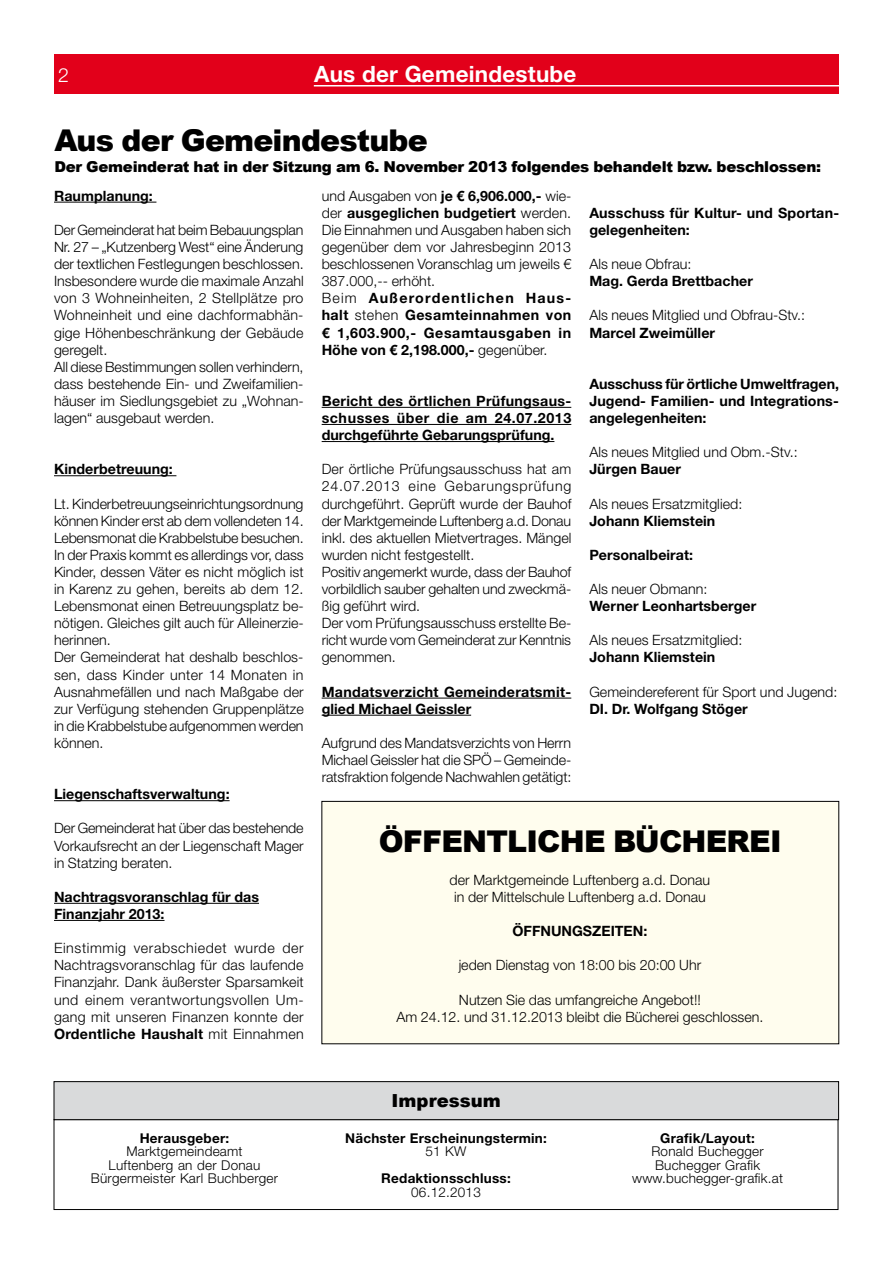
<style>
.page{position:relative;width:893px;height:1263px;background:#fff}
.page>*{position:absolute;margin:0;border:0;box-sizing:border-box;transform-origin:0 0}
.t1{font:900 30px "Arial";letter-spacing:-.025em;color:#000}
.t2{font:700 22.5px "Helvetica Neue LT Std";letter-spacing:.01em;color:#fff}
.t3{font:300 19.5px "Helvetica Neue LT Std";color:#fff}
.t4{font:900 18px "Arial";color:#000}
.t5{font:900 15px "Arial";letter-spacing:-.015em;color:#000}
.t6{font:300 14.25px/17.1px "Helvetica Neue LT Std";letter-spacing:.005em;color:#000}
.t7{font:700 14.25px/17.1px "Helvetica Neue LT Std";letter-spacing:.005em;color:#000}
.t8{font:300 13.5px/13.5px "Helvetica Neue LT Std";letter-spacing:.015em;color:#000;text-align:center}
.t9{font:700 13.5px "Helvetica Neue LT Std";letter-spacing:.015em;color:#000}
.s1{font-weight:700}
</style>
<div class="page">
<div style="left:54px;top:54px;width:785px;height:40px;background:#e2001a"></div>
<hr style="left:314px;top:85px;width:525px;height:1px;background:#fff">
<hr style="left:54px;top:202px;width:102px;height:1px;background:#000">
<hr style="left:54px;top:475px;width:122px;height:1px;background:#000">
<hr style="left:54px;top:800px;width:176px;height:1px;background:#000">
<hr style="left:54px;top:903px;width:205px;height:1px;background:#000">
<hr style="left:54px;top:920px;width:111px;height:1px;background:#000">
<hr style="left:322px;top:407px;width:249px;height:1px;background:#000">
<hr style="left:322px;top:424px;width:249px;height:1px;background:#000">
<hr style="left:322px;top:441px;width:232px;height:1px;background:#000">
<hr style="left:322px;top:698px;width:249px;height:1px;background:#000">
<hr style="left:322px;top:715px;width:149px;height:1px;background:#000">
<div style="left:322px;top:801px;width:517px;height:243px;background:#fffdee"></div>
<div style="left:322px;top:801px;width:517px;height:243px;border:1px solid #000"></div>
<div style="left:54px;top:1119px;width:784px;height:91px;border:1px solid #000"></div>
<div style="left:54px;top:1081px;width:785px;height:39px;background:#d9dadb"></div>
<div style="left:54px;top:1081px;width:785px;height:39px;border:1px solid #000"></div>
<h3 class="t3" style="left:58px;top:63px;width:12px">2</h3>
<h2 class="t2" style="left:314px;top:60px;width:264px">Aus der Gemeindestube</h2>
<h1 class="t1" style="left:54px;top:118px;width:375px">Aus der Gemeindestube</h1>
<p class="t5" style="left:54px;top:155px;width:768px">Der Gemeinderat hat in der Sitzung am 6. November 2013 folgendes behandelt bzw. beschlossen:</p>
<p class="t7" style="left:54px;top:187px;width:100px">Raumplanung:</p>
<p class="t6" style="left:54px;top:221px;width:251px">Der Gemeinderat hat beim Bebauungsplan Nr. 27 – „Kutzenberg West“ eine Änderung der textlichen Festlegungen beschlossen.<br>Insbesondere wurde die maximale Anzahl von 3 Wohneinheiten, 2 Stellplätze pro Wohneinheit und eine dachformabhän&shy;gige Höhenbeschränkung der Gebäude geregelt.<br>All diese Bestimmungen sollen verhindern, dass bestehende Ein- und Zweifamilien&shy;häuser im Siedlungsgebiet zu „Wohnan&shy;lagen“ ausgebaut werden.</p>
<p class="t7" style="left:54px;top:460px;width:120px">Kinderbetreuung:</p>
<p class="t6" style="left:54px;top:495px;width:251px">Lt. Kinderbetreuungseinrichtungsordnung können Kinder erst ab dem vollendeten 14.<br>Lebensmonat die Krabbelstube besuchen.<br>In der Praxis kommt es allerdings vor, dass Kinder, dessen Väter es nicht möglich ist in Karenz zu gehen, bereits ab dem 12.<br>Lebensmonat einen Betreuungsplatz be&shy;nötigen. Gleiches gilt auch für Alleinerzie&shy;herinnen.<br>Der Gemeinderat hat deshalb beschlos&shy;sen, dass Kinder unter 14 Monaten in Ausnahmefällen und nach Maßgabe der zur Verfügung stehenden Gruppenplätze in die Krabbelstube aufgenommen werden können.</p>
<p class="t6" style="left:322px;top:187px;width:251px">und Ausgaben von <span class="s1">je € 6,906.000,-</span> wie&shy;der <span class="s1">ausgeglichen budgetiert</span> werden.<br>Die Einnahmen und Ausgaben haben sich gegenüber dem vor Jahresbeginn 2013 beschlossenen Voranschlag um jeweils € 387.000,-- erhöht.<br>Beim <span class="s1">Außerordentlichen Haus&shy;halt</span> stehen <span class="s1">Gesamteinnahmen von € 1,603.900,- Gesamtausgaben in Höhe von € 2,198.000,-</span> gegenüber.</p>
<p class="t7" style="left:322px;top:392px;width:251px;text-align:justify">Bericht des örtlichen Prüfungsaus&shy;schusses über die am 24.07.2013 durchgeführte Gebarungsprüfung.</p>
<p class="t6" style="left:322px;top:460px;width:251px">Der örtliche Prüfungsausschuss hat am 24.07.2013 eine Gebarungsprüfung durchgeführt. Geprüft wurde der Bauhof der Marktgemeinde Luftenberg a.d. Donau inkl. des aktuellen Mietvertrages. Mängel wurden nicht festgestellt.<br>Positiv angemerkt wurde, dass der Bauhof vorbildlich sauber gehalten und zweckmä&shy;ßig geführt wird.<br>Der vom Prüfungsausschuss erstellte Be&shy;richt wurde vom Gemeinderat zur Kenntnis genommen.</p>
<p class="t7" style="left:322px;top:683px;width:251px">Mandatsverzicht Gemeinderatsmit&shy;glied Michael Geissler</p>
<p class="t6" style="left:322px;top:734px;width:251px;text-align:justify">Aufgrund des Mandatsverzichts von Herrn Michael Geissler hat die SPÖ – Gemeinde&shy;ratsfraktion folgende Nachwahlen getätigt:</p>
<p class="t7" style="left:589px;top:204px;width:251px">Ausschuss für Kultur- und Sportan&shy;gelegenheiten:</p>
<p class="t6" style="left:589px;top:255px;width:104px">Als neue Obfrau:</p>
<p class="t7" style="left:589px;top:272px;width:165px">Mag. Gerda Brettbacher</p>
<p class="t6" style="left:589px;top:306px;width:217px">Als neues Mitglied und Obfrau-Stv.:</p>
<p class="t7" style="left:589px;top:324px;width:127px">Marcel Zweimüller</p>
<p class="t7" style="left:589px;top:375px;width:251px;text-align:justify">Ausschuss für örtliche Umweltfragen, Jugend- Familien- und Integrations&shy;angelegenheiten:</p>
<p class="t6" style="left:589px;top:443px;width:210px">Als neues Mitglied und Obm.-Stv.:</p>
<p class="t7" style="left:589px;top:460px;width:93px">Jürgen Bauer</p>
<p class="t6" style="left:589px;top:495px;width:154px">Als neues Ersatzmitglied:</p>
<p class="t7" style="left:589px;top:512px;width:128px">Johann Kliemstein</p>
<p class="t7" style="left:589px;top:546px;width:105px">Personalbeirat:</p>
<p class="t6" style="left:589px;top:580px;width:120px">Als neuer Obmann:</p>
<p class="t7" style="left:589px;top:597px;width:168px">Werner Leonhartsberger</p>
<p class="t6" style="left:589px;top:631px;width:154px">Als neues Ersatzmitglied:</p>
<p class="t7" style="left:589px;top:648px;width:128px">Johann Kliemstein</p>
<p class="t6" style="left:589px;top:683px;width:249px">Gemeindereferent für Sport und Jugend:</p>
<p class="t7" style="left:589px;top:700px;width:160px">DI. Dr. Wolfgang Stöger</p>
<p class="t7" style="left:54px;top:785px;width:177px">Liegenschaftsverwaltung:</p>
<p class="t6" style="left:54px;top:819px;width:251px;text-align:justify">Der Gemeinderat hat über das bestehende Vorkaufsrecht an der Liegenschaft Mager in Statzing beraten.</p>
<p class="t7" style="left:54px;top:888px;width:207px">Nachtragsvoranschlag für das<br>Finanzjahr 2013:</p>
<p class="t6" style="left:54px;top:939px;width:251px;text-align:justify">Einstimmig verabschiedet wurde der Nachtragsvoranschlag für das laufende Finanzjahr. Dank äußerster Sparsamkeit und einem verantwortungsvollen Um&shy;gang mit unseren Finanzen konnte der <span class="s1">Ordentliche Haushalt</span> mit Einnahmen</p>
<p class="t9" style="left:140px;top:1130px;width:91px">Herausgeber:</p>
<p class="t8" style="left:91px;top:1144px;width:189px">Marktgemeindeamt<br>Luftenberg an der Donau<br>Bürgermeister Karl Buchberger</p>
<h1 class="t1" style="left:379px;top:819px;width:346px">ÖFFENTLICHE BÜCHEREI</h1>
<p class="t6" style="left:450px;top:871px;width:262px;text-align:center">der Marktgemeinde Luftenberg a.d. Donau in der Mittelschule Luftenberg a.d. Donau</p>
<p class="t7" style="left:512px;top:922px;width:136px">ÖFFNUNGSZEITEN:</p>
<p class="t6" style="left:459px;top:956px;width:244px">jeden Dienstag von 18:00 bis 20:00 Uhr</p>
<p class="t6" style="left:396px;top:990px;width:369px;text-align:center">Nutzen Sie das umfangreiche Angebot!!<br>Am 24.12. und 31.12.2013 bleibt die Bücherei geschlossen.</p>
<p class="t4" style="left:392px;top:1087px;width:111px">I mpressum</p>
<p class="t9" style="left:345px;top:1130px;width:203px">Nächster Erscheinungstermin:</p>
<p class="t8" style="left:425px;top:1144px;width:43px">51 KW</p>
<p class="t9" style="left:381px;top:1170px;width:131px">Redaktionsschluss:</p>
<p class="t8" style="left:411px;top:1185px;width:71px">06.12.2013</p>
<p class="t9" style="left:660px;top:1130px;width:96px">Grafik/Layout:</p>
<p class="t8" style="left:632px;top:1144px;width:152px">Ronald Buchegger<br>Buchegger Grafik www.buchegger-grafik.at</p>
</div>
